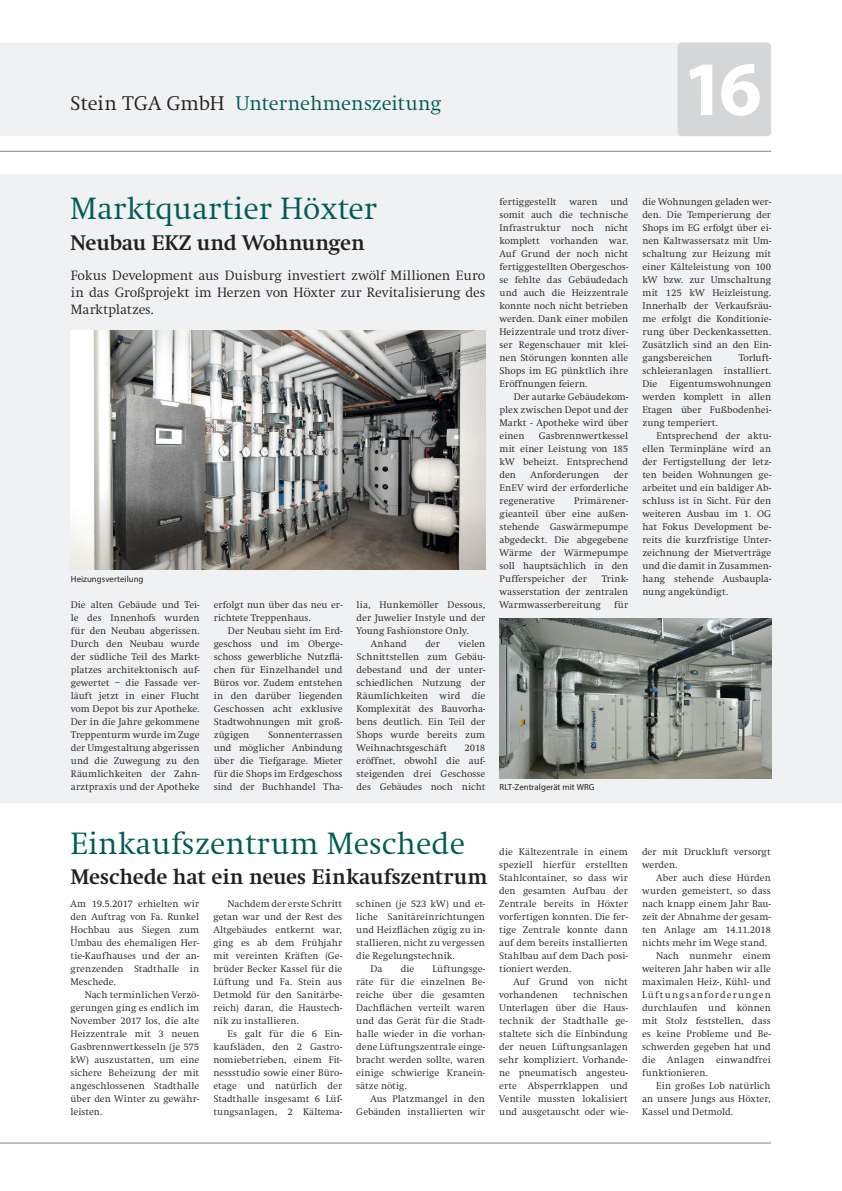
<style>
.page{position:relative;width:842px;height:1191px;background:#fff}
.page>*{position:absolute;margin:0;border:0;box-sizing:border-box;transform-origin:0 0}
.t1{font:700 77.6px "Myriad Pro";color:#fff}
.t2{font:300 32px "Swift";color:#005c55}
.t3{font:700 22px "Swift";letter-spacing:-.01em;color:#231f20}
.t4{font:300 20.6px "Swift";color:#005c55}
.t5{font:300 14px/17px "Swift";letter-spacing:-.005em;color:#231f20;text-align:justify}
.t6{font:300 10px/13px "Swift";letter-spacing:.005em;color:#231f20;text-align:justify}
.t7{font:300 10px "Swift";letter-spacing:.115em;color:#231f20}
.t8{font:8.8px "Myriad Pro";letter-spacing:.005em;color:#231f20}
.s1{color:#231f20}
</style>
<div class="page">
<hr style="left:0;top:151px;width:771px;height:1px;background:#808285">
<div style="left:0;top:43px;width:771px;height:93px;background:#f0f1f2"></div>
<div style="left:677px;top:43px;width:94px;height:93px;background:#d5d6d8;border-radius:4px"></div>
<hr style="left:0;top:1142px;width:771px;height:1px;background:#808285">
<div style="left:0;top:174px;width:842px;height:629px;background:#f0f1f2"></div>
<img style="left:499px;top:618px;width:272px;height:160px">
<img style="left:71px;top:331px;width:414px;height:238px">
<h3 class="t4" style="left:70px;top:92px;width:373px"><span class="s1">Stein TGA GmbH</span> Unternehmenszeitung</h3>
<h1 class="t1" style="left:683px;top:38px;width:81px">16</h1>
<h2 class="t2" style="left:70px;top:192px;width:308px">Marktquartier Höxter</h2>
<h3 class="t3" style="left:70px;top:230px;width:296px">Neubau EKZ und Wohnungen</h3>
<h3 class="t5" style="left:71px;top:267px;width:416px">Fokus Development aus Duisburg investiert zwölf Millionen Euro in das Großprojekt im Herzen von Höxter zur Revitalisierung des Marktplatzes.</h3>
<p class="t8" style="left:71px;top:574px;width:74px">Heizungsverteilung</p>
<p class="t6" style="left:71px;top:598px;width:130px">Die alten Gebäude und Tei&shy;le des Innenhofs wurden für den Neubau abgerissen.<br>Durch den Neubau wurde der südliche Teil des Markt&shy;platzes architektonisch auf&shy;gewertet – die Fassade ver&shy;läuft jetzt in einer Flucht vom Depot bis zur Apotheke.<br>Der in die Jahre gekommene Treppenturm wurde im Zuge der Umgestaltung abgerissen und die Zuwegung zu den Räumlichkeiten der Zahn&shy;arztpraxis und der Apotheke</p>
<p class="t6" style="left:214px;top:598px;width:130px">erfolgt nun über das neu er&shy;richtete Treppenhaus.</p>
<p class="t6" style="left:214px;top:624px;width:130px;text-indent:14px">Der Neubau sieht im Erd&shy;geschoss und im Oberge&shy;schoss gewerbliche Nutzflä&shy;chen für Einzelhandel und Büros vor. Zudem entstehen in den darüber liegenden Geschossen acht exklusive Stadtwohnungen mit groß&shy;zügigen</p>
<p class="t6" style="left:214px;top:728px;width:130px;text-indent:54px">Sonnenterrassen und möglicher Anbindung über die Tiefgarage. Mieter für die Shops im Erdgeschoss sind der Buchhandel Tha-</p>
<p class="t6" style="left:357px;top:598px;width:130px">lia, Hunkemöller Dessous,</p>
<p class="t6" style="left:357px;top:611px;width:130px">der Juwelier Instyle und der</p>
<p class="t6" style="left:357px;top:624px;width:114px">Young Fashionstore Only.</p>
<p class="t6" style="left:371px;top:637px;width:38px">Anhand</p>
<p class="t6" style="left:425px;top:637px;width:16px">der</p>
<p class="t6" style="left:357px;top:637px;width:130px;text-indent:102px">vielen Schnittstellen zum Gebäu&shy;debestand und der unter&shy;schiedlichen Nutzung der Räumlichkeiten wird die Komplexität des Bauvorha&shy;bens deutlich. Ein Teil der Shops wurde bereits zum Weihnachtsgeschäft</p>
<p class="t6" style="left:357px;top:741px;width:130px;text-indent:108px">2018 eröffnet, obwohl die auf&shy;steigenden drei Geschosse des Gebäudes noch nicht</p>
<p class="t6" style="left:499px;top:195px;width:59px">fertiggestellt</p>
<p class="t6" style="left:569px;top:195px;width:30px">waren</p>
<p class="t6" style="left:499px;top:195px;width:130px;text-indent:111px">und somit auch die technische Infrastruktur noch nicht komplett vorhanden war.<br>Auf Grund der noch nicht fertiggestellten Obergeschos&shy;se fehlte das Gebäudedach und auch die Heizzentrale konnte noch nicht betrieben werden. Dank einer mobilen Heizzentrale und trotz diver&shy;ser Regenschauer mit klei&shy;nen Störungen konnten alle Shops im EG pünktlich ihre Eröffnungen feiern.</p>
<p class="t6" style="left:499px;top:390px;width:130px;text-indent:14px">Der autarke Gebäudekom&shy;plex zwischen Depot und der Markt - Apotheke wird über einen</p>
<p class="t6" style="left:499px;top:429px;width:130px;text-indent:39px">Gasbrennwertkessel mit einer Leistung von 185 kW beheizt. Entsprechend den</p>
<p class="t6" style="left:530px;top:468px;width:71px">Anforderungen</p>
<p class="t6" style="left:499px;top:468px;width:130px;text-indent:114px">der EnEV wird der erforderliche regenerative</p>
<p class="t6" style="left:499px;top:494px;width:130px;text-indent:75px">Primärener&shy;gieanteil über eine außen&shy;stehende Gaswärmepumpe abgedeckt. Die abgegebene Wärme der Wärmepumpe soll hauptsächlich in den Pufferspeicher der</p>
<p class="t6" style="left:499px;top:572px;width:130px;text-indent:102px">Trink&shy;wasserstation der zentralen Warmwasserbereitung</p>
<p class="t6" style="left:614px;top:598px;width:16px">für</p>
<p class="t8" style="left:499px;top:782px;width:97px">RLT-Zentralgerät mit WRG</p>
<p class="t6" style="left:642px;top:195px;width:130px">die Wohnungen geladen wer&shy;den. Die Temperierung der Shops im EG erfolgt über ei&shy;nen Kaltwassersatz mit Um&shy;schaltung zur Heizung mit einer Kälteleistung von 100 kW bzw. zur Umschaltung mit 125 kW Heizleistung.<br>Innerhalb der Verkaufsräu&shy;me erfolgt die Konditionie&shy;rung über Deckenkassetten.<br>Zusätzlich sind an den Ein&shy;gangsbereichen</p>
<p class="t6" style="left:642px;top:351px;width:130px;text-indent:96px">Torluft&shy;schleieranlagen installiert.<br>Die</p>
<p class="t6" style="left:642px;top:377px;width:130px;text-indent:27px">Eigentumswohnungen werden komplett in allen Etagen über Fußbodenhei&shy;zung temperiert.</p>
<p class="t6" style="left:642px;top:429px;width:130px;text-indent:14px">Entsprechend der aktu&shy;ellen Terminpläne wird an der Fertigstellung der letz&shy;ten beiden Wohnungen ge&shy;arbeitet und ein baldiger Ab&shy;schluss ist in Sicht. Für den weiteren Ausbau im 1. OG hat Fokus Development be&shy;reits die kurzfristige Unter&shy;zeichnung der Mietverträge und die damit in Zusammen&shy;hang stehende Ausbaupla&shy;nung angekündigt.</p>
<h2 class="t2" style="left:71px;top:826px;width:396px">Einkaufszentrum Meschede</h2>
<h3 class="t3" style="left:71px;top:865px;width:418px">Meschede hat ein neues Einkaufszentrum</h3>
<p class="t6" style="left:71px;top:897px;width:130px">Am 19.5.2017 erhielten wir den Auftrag von Fa. Runkel Hochbau aus Siegen zum Umbau des ehemaligen Her&shy;tie-Kaufhauses und der an&shy;grenzenden Stadthalle in Meschede.</p>
<p class="t6" style="left:71px;top:988px;width:130px;text-indent:14px">Nach terminlichen Verzö&shy;gerungen ging es endlich im November 2017 los, die alte Heizzentrale mit 3 neuen Gasbrennwertkesseln (je 575 kW) auszustatten, um eine sichere Beheizung der mit angeschlossenen Stadthalle über den Winter zu gewähr&shy;leisten.</p>
<p class="t6" style="left:213px;top:897px;width:130px;text-indent:14px">Nachdem der erste Schritt getan war und der Rest des Altgebäudes entkernt war, ging es ab dem Frühjahr mit vereinten Kräften (Ge&shy;brüder Becker Kassel für die Lüftung und Fa. Stein aus Detmold für den Sanitärbe&shy;reich) daran, die Haustech&shy;nik zu installieren.</p>
<p class="t6" style="left:213px;top:1027px;width:130px;text-indent:14px">Es galt für die 6 Ein&shy;kaufsläden, den 2 Gastro&shy;nomiebetrieben, einem Fit&shy;nessstudio sowie einer Büro&shy;etage und natürlich der Stadthalle insgesamt 6 Lüf&shy;tungsanlagen, 2 Kältema-</p>
<p class="t6" style="left:356px;top:897px;width:130px">schinen (je 523 kW) und et-</p>
<p class="t6" style="left:356px;top:910px;width:130px">liche Sanitäreinrichtungen</p>
<p class="t6" style="left:356px;top:923px;width:130px">und Heizflächen zügig zu in-</p>
<p class="t6" style="left:356px;top:936px;width:130px">stallieren, nicht zu vergessen</p>
<p class="t6" style="left:356px;top:949px;width:100px">die Regelungstechnik.</p>
<p class="t6" style="left:370px;top:962px;width:14px">Da</p>
<p class="t6" style="left:401px;top:962px;width:15px">die</p>
<p class="t6" style="left:356px;top:962px;width:130px;text-indent:76px">Lüftungsge&shy;räte für die einzelnen Be&shy;reiche über die gesamten Dachflächen verteilt waren und das Gerät für die Stadt&shy;halle wieder in die vorhan&shy;dene Lüftungszentrale einge&shy;bracht werden sollte, waren einige schwierige Kranein&shy;sätze nötig.</p>
<p class="t6" style="left:356px;top:1092px;width:130px;text-align:right">Aus Platzmangel in den<br>Gebäuden installierten wir</p>
<p class="t6" style="left:499px;top:845px;width:130px">die Kältezentrale in einem speziell hierfür erstellten Stahlcontainer, so dass wir den gesamten Aufbau der Zentrale bereits in Höxter vorfertigen konnten. Die fer&shy;tige Zentrale konnte dann auf dem bereits installierten Stahlbau auf dem Dach posi&shy;tioniert werden.</p>
<p class="t6" style="left:499px;top:975px;width:130px;text-indent:14px">Auf Grund von nicht vorhandenen</p>
<p class="t6" style="left:499px;top:988px;width:130px;text-indent:74px">technischen Unterlagen über die Haus&shy;technik der Stadthalle ge&shy;staltete sich die Einbindung der neuen Lüftungsanlagen sehr kompliziert. Vorhande&shy;ne pneumatisch angesteu&shy;erte Absperrklappen und Ventile mussten lokalisiert und ausgetauscht oder wie-</p>
<p class="t6" style="left:642px;top:845px;width:130px">der mit Druckluft versorgt werden.</p>
<p class="t6" style="left:656px;top:871px;width:116px">Aber auch diese Hürden</p>
<p class="t6" style="left:642px;top:884px;width:130px">wurden gemeistert, so dass</p>
<p class="t6" style="left:642px;top:897px;width:130px">nach knapp einem Jahr Bau-</p>
<p class="t6" style="left:642px;top:910px;width:130px">zeit der Abnahme der gesam-</p>
<p class="t6" style="left:642px;top:923px;width:130px">ten Anlage am 14.11.2018</p>
<p class="t6" style="left:642px;top:936px;width:127px">nichts mehr im Wege stand.</p>
<p class="t6" style="left:656px;top:949px;width:116px">Nach nunmehr einem</p>
<p class="t6" style="left:642px;top:962px;width:130px">weiteren Jahr haben wir alle</p>
<p class="t6" style="left:642px;top:975px;width:130px">maximalen Heiz-, Kühl- und</p>
<p class="t7" style="left:642px;top:989px;width:130px">Lüftungsanforderungen</p>
<p class="t6" style="left:642px;top:1001px;width:130px">durchlaufen und können</p>
<p class="t6" style="left:642px;top:1014px;width:130px">mit Stolz feststellen, dass</p>
<p class="t6" style="left:642px;top:1027px;width:130px">es keine Probleme und Be-</p>
<p class="t6" style="left:642px;top:1040px;width:130px">schwerden gegeben hat und</p>
<p class="t6" style="left:642px;top:1053px;width:130px">die Anlagen einwandfrei</p>
<p class="t6" style="left:642px;top:1066px;width:67px">funktionieren.</p>
<p class="t6" style="left:656px;top:1079px;width:116px">Ein großes Lob natürlich</p>
<p class="t6" style="left:642px;top:1092px;width:130px">an unsere Jungs aus Höxter,</p>
<p class="t6" style="left:642px;top:1105px;width:92px">Kassel und Detmold.</p>
</div>
